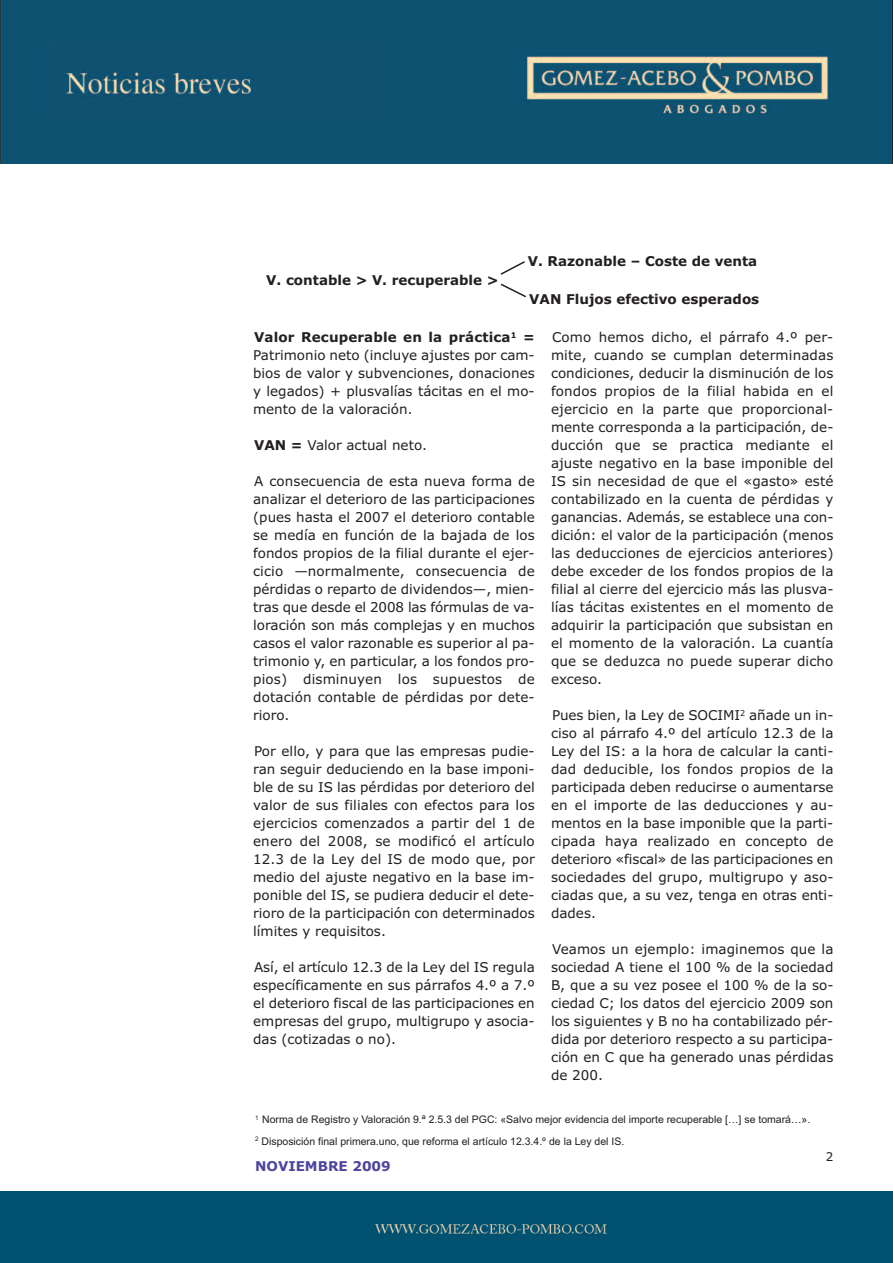
<style>
.page{position:relative;width:893px;height:1263px;background:#fff}
.page>*{position:absolute;margin:0;border:0;box-sizing:border-box;transform-origin:0 0}
.t1{font:13.5px/18px "Verdana";color:#231f20;text-align:justify}
.t2{font:700 13.5px "Verdana";color:#231f20}
.t3{font:700 13.5px "Verdana";color:#4e449c}
.t4{font:12px "Verdana";color:#231f20}
.t5{font:10.5px/21.1px "Arial";color:#231f20}
.s1{font-weight:700}
</style>
<div class="page">
<div style="left:0;top:1191px;width:893px;height:72px;background:#015170"></div>
<img style="left:0;top:0;width:893px;height:163px">
<svg style="left:500px;top:261px;width:25px;height:14px"></svg>
<svg style="left:500px;top:283px;width:26px;height:15px"></svg>
<p class="t2" style="left:266px;top:272px;width:234px">V. contable &gt; V. recuperable &gt;</p>
<p class="t2" style="left:528px;top:254px;width:231px">V. Razonable – Coste de venta</p>
<p class="t2" style="left:529px;top:291px;width:231px">VAN Flujos efectivo esperados</p>
<p class="t1" style="left:253px;top:328px;width:283px"><span class="s1">Valor Recuperable en la práctica</span><sup>1</sup> <span class="s1">= </span>Patrimonio neto (incluye ajustes por cam&shy;bios de valor y subvenciones, donaciones y legados) + plusvalías tácitas en el mo&shy;mento de la valoración.</p>
<p class="t1" style="left:254px;top:436px;width:174px"><span class="s1">VAN =</span> Valor actual neto.</p>
<p class="t1" style="left:253px;top:472px;width:283px">A consecuencia de esta nueva forma de analizar el deterioro de las participaciones (pues hasta el 2007 el deterioro contable se medía en función de la bajada de los fondos propios de la filial durante el ejer&shy;cicio —normalmente, consecuencia de pérdidas o reparto de dividendos—, mien&shy;tras que desde el 2008 las fórmulas de va&shy;loración son más complejas y en muchos casos el valor razonable es superior al pa&shy;trimonio y, en particular, a los fondos pro&shy;pios) disminuyen los supuestos de dotación contable de pérdidas por dete&shy;rioro.</p>
<p class="t1" style="left:253px;top:742px;width:283px">Por ello, y para que las empresas pudie&shy;ran seguir deduciendo en la base imponi&shy;ble de su IS las pérdidas por deterioro del valor de sus filiales con efectos para los ejercicios comenzados a partir del 1 de enero del 2008, se modificó el artículo 12.3 de la Ley del IS de modo que, por medio del ajuste negativo en la base im&shy;ponible del IS, se pudiera deducir el dete&shy;rioro de la participación con determinados límites y requisitos.</p>
<p class="t1" style="left:253px;top:958px;width:283px">Así, el artículo 12.3 de la Ley del IS regula específicamente en sus párrafos 4.º a 7.º el deterioro fiscal de las participaciones en empresas del grupo, multigrupo y asocia&shy;das (cotizadas o no).</p>
<p class="t1" style="left:551px;top:328px;width:284px">Como hemos dicho, el párrafo 4.º per&shy;mite, cuando se cumplan determinadas condiciones, deducir la disminución de los fondos propios de la filial habida en el ejercicio en la parte que proporcional&shy;mente corresponda a la participación, de&shy;ducción que se practica mediante el ajuste negativo en la base imponible del IS sin necesidad de que el «gasto» esté contabilizado en la cuenta de pérdidas y ganancias. Además, se establece una con&shy;dición: el valor de la participación (menos las deducciones de ejercicios anteriores) debe exceder de los fondos propios de la filial al cierre del ejercicio más las plusva&shy;lías tácitas existentes en el momento de adquirir la participación que subsistan en el momento de la valoración. La cuantía que se deduzca no puede superar dicho exceso.</p>
<p class="t1" style="left:551px;top:706px;width:284px">Pues bien, la Ley de SOCIMI<sup>2</sup> añade un in&shy;ciso al párrafo 4.º del artículo 12.3 de la Ley del IS: a la hora de calcular la canti&shy;dad deducible, los fondos propios de la participada deben reducirse o aumentarse en el importe de las deducciones y au&shy;mentos en la base imponible que la parti&shy;cipada haya realizado en concepto de deterioro «fiscal» de las participaciones en sociedades del grupo, multigrupo y aso&shy;ciadas que, a su vez, tenga en otras enti&shy;dades.</p>
<p class="t1" style="left:551px;top:940px;width:284px">Veamos un ejemplo: imaginemos que la sociedad A tiene el 100 % de la sociedad B, que a su vez posee el 100 % de la so&shy;ciedad C; los datos del ejercicio 2009 son los siguientes y B no ha contabilizado pér&shy;dida por deterioro respecto a su participa&shy;ción en C que ha generado unas pérdidas de 200.</p>
<p class="t5" style="left:255px;top:1109px;width:557px"><sup>1</sup> Norma de Registro y Valoración 9.ª 2.5.3 del PGC: «Salvo mejor evidencia del importe recuperable […] se tomará…».<br><sup>2</sup> Disposición final primera.uno, que reforma el artículo 12.3.4.º de la Ley del IS.</p>
<p class="t3" style="left:255px;top:1159px;width:137px">NOVIEMBRE 2009</p>
<p class="t4" style="left:826px;top:1150px;width:9px">2</p>
</div>
